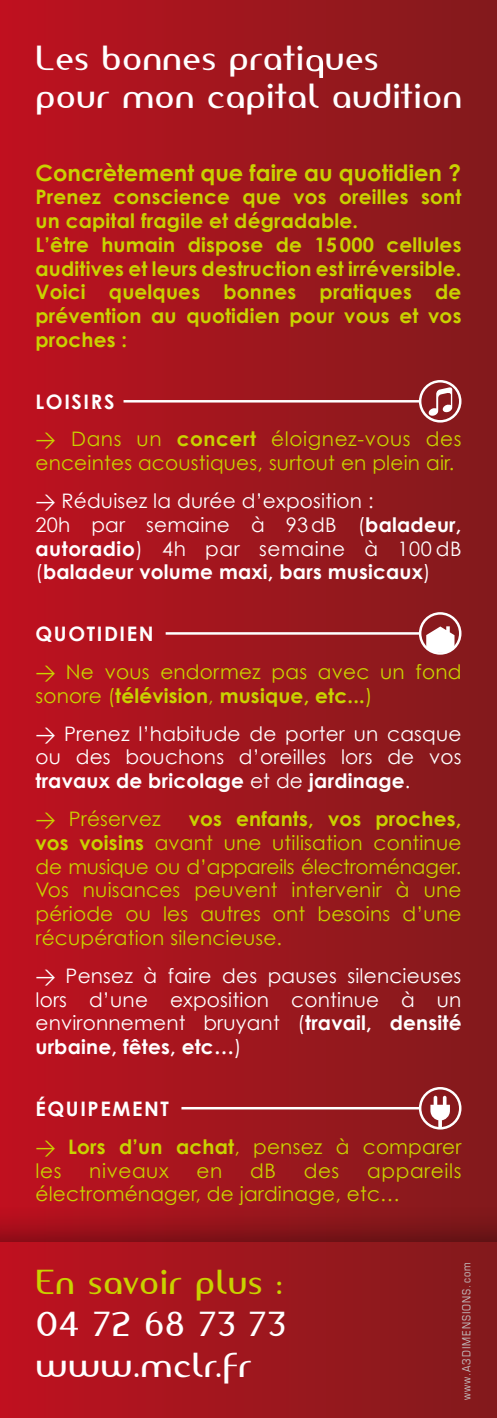
<style>
.page{position:relative;width:497px;height:1418px;background:#fff}
.page>*{position:absolute;margin:0;border:0;box-sizing:border-box;transform-origin:0 0}
.t1{font:32.5px/37.5px "Amerika Sans";letter-spacing:.03em;color:#fff}
.t2{font:32.25px/41.2px "Amerika Sans";letter-spacing:.04em;color:#fff}
.t3{font:32.25px "Amerika Sans";letter-spacing:.04em;color:#c9d200}
.t4{font:700 22.5px "Century Gothic";color:#c9d200}
.t5{font:20px/23.8px "Century Gothic";letter-spacing:.01em;color:#c9d200}
.t6{font:20px/23.8px "Century Gothic";letter-spacing:.01em;color:#fff}
.t7{font:700 20px/23.8px "Century Gothic";letter-spacing:.01em;color:#c9d200}
.t8{font:700 20px/23.8px "Century Gothic";letter-spacing:.01em;color:#fff;text-align:justify}
.t9{font:20px/38px "Century Gothic";letter-spacing:.03em;color:#c9d200}
.t10{font:condensed 11.25px "Eurostile";letter-spacing:.09em;color:#c6c7c8}
.s1{font-weight:700;color:#fff}
.s2{font-family:"DIN"}
.s3{font-weight:700}
.s4{font-family:"DIN";color:#fff}
.s5{color:#fff}
.s6{font-weight:400}
.s7{color:#c9d200}
.s8{font-weight:700;color:#c9d200}
</style>
<div class="page">
<div style="left:0;top:0;width:496px;height:1417px;background:linear-gradient(to right,#bf111f,#821c1d)"></div>
<div style="left:0;top:1203px;width:496px;height:214px;background:#000;opacity:.4"></div>
<div style="left:0;top:1242px;width:496px;height:175px;background:linear-gradient(to right,#bf111f,#811b1c)"></div>
<div style="left:418px;top:612px;width:43px;height:42px;border:2px solid #fff;border-radius:50%"></div>
<svg style="left:425px;top:626px;width:29px;height:27px"></svg>
<hr style="left:165px;top:632px;width:255px;height:2px;background:#fff">
<div style="left:418px;top:380px;width:43px;height:42px;border:2px solid #fff;border-radius:50%"></div>
<svg style="left:427px;top:387px;width:25px;height:29px"></svg>
<hr style="left:123px;top:400px;width:296px;height:2px;background:#fff">
<div style="left:418px;top:1086px;width:43px;height:43px;border:2px solid #fff;border-radius:50%"></div>
<hr style="left:181px;top:1106px;width:239px;height:3px;background:#fff">
<svg style="left:430px;top:1095px;width:19px;height:33px"></svg>
<svg style="left:306px;top:55px;width:16px;height:23px"></svg>
<h1 class="t1" style="left:35px;top:40px;width:427px">Les bonnes prati ues<br>pour mon capital audition</h1>
<p class="t4" style="left:35px;top:158px;width:426px">Concrètement que faire au quotidien ?</p>
<p class="t7" style="left:35px;top:185px;width:427px">Prenez conscience que vos oreilles sont un capital fragile et dégradable.<br>L’être humain dispose de 15 000 cellules auditives et leurs destruction est irréversible.<br>Voici quelques bonnes pratiques de prévention au quotidien pour vous et vos proches :</p>
<p class="t9" style="left:35px;top:382px;width:427px"><span class="s1">Loisirs<br></span><span class="s2">&gt;</span> Dans un <span class="s3">concert</span> éloignez-vous des</p>
<p class="t5" style="left:35px;top:443px;width:420px;line-height:38px">enceintes acoustiques, surtout en plein air. <span class="s4">&gt;</span> <span class="s5">Réduisez la durée d’exposition :</span></p>
<p class="t8" style="left:35px;top:512px;width:427px"><span class="s6">20h par semaine à 93dB (</span>baladeur, autoradio<span class="s6">) 4h par semaine à 100 dB (</span>baladeur volume maxi, bars musicaux<span class="s6">)</span></p>
<p class="t5" style="left:35px;top:614px;width:427px;line-height:38px"><span class="s1">Quotidien<br></span><span class="s2">&gt;</span> Ne vous endormez pas avec un fond</p>
<p class="t6" style="left:35px;top:676px;width:427px;line-height:38px"><span class="s7">sonore (</span><span class="s8">télévision</span><span class="s7">,</span> <span class="s8">musique, etc...</span><span class="s7">)<br></span><span class="s2">&gt;</span> Prenez l’habitude de porter un casque</p>
<p class="t6" style="left:35px;top:745px;width:427px">ou des bouchons d’oreilles lors de vos <span class="s3">travaux de bricolage</span> et de <span class="s3">jardinage</span>.</p>
<p class="t5" style="left:35px;top:806px;width:127px"><span class="s2">&gt;</span> Préservez</p>
<p class="t5" style="left:35px;top:806px;width:427px;text-align:justify;text-indent:153px"><span class="s3">vos enfants, vos proches, vos voisins</span> avant une utilisation continue de musique ou d’appareils électroménager.<br>Vos nuisances peuvent intervenir à une période ou les autres ont besoins d’une récupération silencieuse.</p>
<p class="t6" style="left:35px;top:963px;width:427px;text-align:justify"><span class="s2">&gt;</span> Pensez à faire des pauses silencieuses lors d’une exposition continue à un environnement bruyant (<span class="s3">travail, densité urbaine, fêtes, etc…</span>)</p>
<p class="t5" style="left:35px;top:1089px;width:427px;line-height:38px"><span class="s1">équipement<br></span><span class="s2">&gt;</span> <span class="s3">Lors d’un achat</span>, pensez à comparer</p>
<p class="t5" style="left:35px;top:1158px;width:27px">les</p>
<p class="t9" style="left:89px;top:1150px;width:81px">niveaux</p>
<p class="t5" style="left:196px;top:1158px;width:27px">en</p>
<p class="t5" style="left:250px;top:1158px;width:27px">dB</p>
<p class="t5" style="left:303px;top:1158px;width:37px">des</p>
<p class="t5" style="left:35px;top:1158px;width:427px;text-indent:331px">appareils électroménager, de jardinage, etc…</p>
<h2 class="t3" style="left:35px;top:1262px;width:247px">En savoir plus :</h2>
<h2 class="t2" style="left:35px;top:1303px;width:251px">04 72 68 73 73 www.mclr.fr</h2>
<p class="t10" style="left:459px;top:1400px;width:139px;rotate:-90deg">www.A3DIMENSIONS.com</p>
</div>
